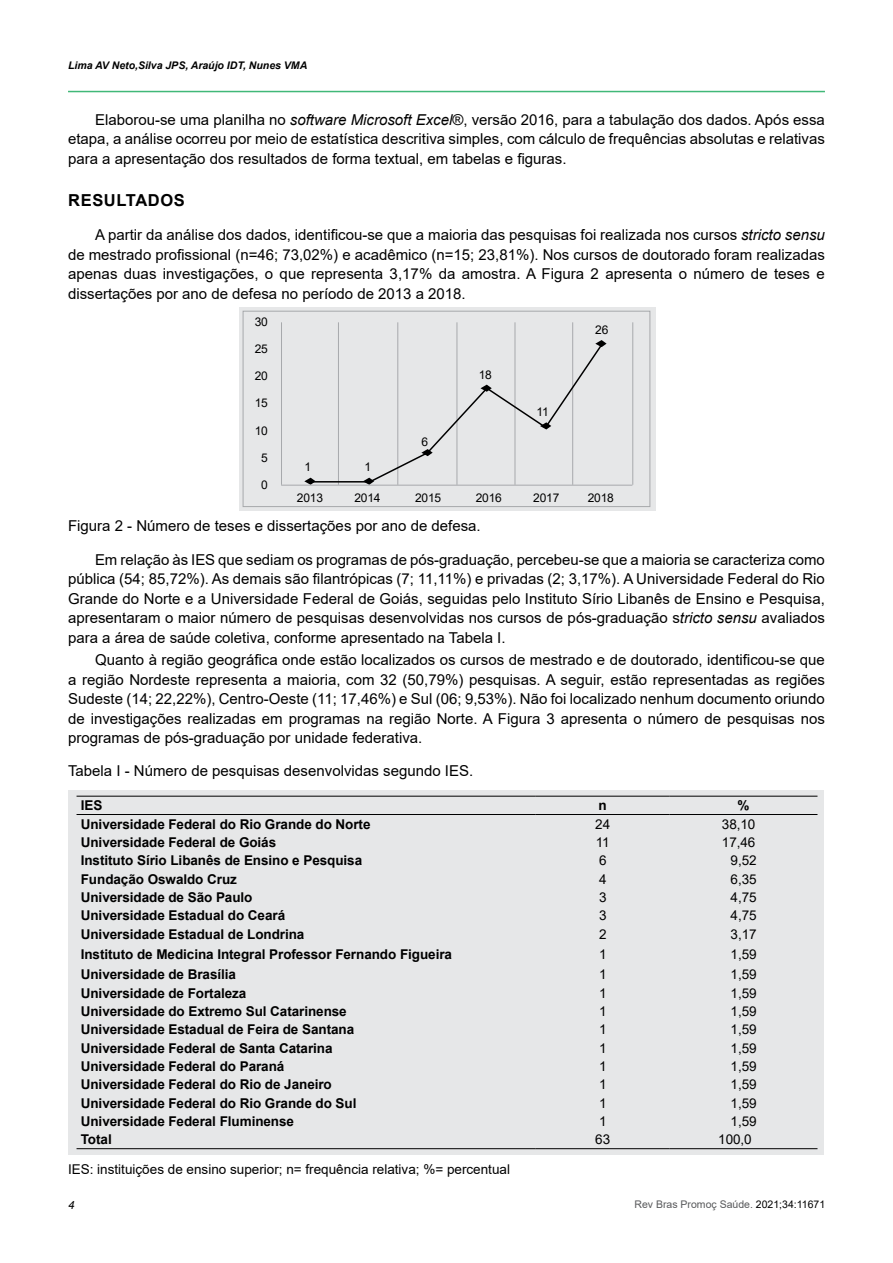
<style>
.page{position:relative;width:893px;height:1263px;background:#fff}
.page>*{position:absolute;margin:0;border:0;box-sizing:border-box;transform-origin:0 0}
.t1{font:700 16.5px "Arial";letter-spacing:.035em;color:#000}
.t2{font:15px/19.5px "Arial";color:#000;text-align:justify}
.t3{font:700 13.5px "Arial";letter-spacing:-.005em;color:#000}
.t4{font:13.5px "Arial";color:#000}
.t5{font:12px "Arial";letter-spacing:-.015em;color:#000}
.t6{font:italic 11.4px "Arial";color:#000}
.t7{font:italic 700 10.5px "Arial";color:#000}
.t8{font:10.5px "Arial";color:#58595b}
.s1{font-style:italic}
.s2{color:#000}
</style>
<div class="page">
<hr style="left:68px;top:91px;width:757px;height:1px;background:#41b878">
<div style="left:69px;top:790px;width:755px;height:364px;background:#e6e7e8"></div>
<div style="left:239px;top:307px;width:417px;height:204px;background:#e6e7e8"></div>
<hr style="left:77px;top:796px;width:459px;height:1px;background:#000">
<hr style="left:536px;top:796px;width:134px;height:1px;background:#000">
<hr style="left:670px;top:796px;width:147px;height:1px;background:#000">
<hr style="left:77px;top:814px;width:459px;height:1px;background:#000">
<hr style="left:536px;top:814px;width:134px;height:1px;background:#000">
<hr style="left:670px;top:814px;width:147px;height:1px;background:#000">
<hr style="left:77px;top:1148px;width:459px;height:1px;background:#000">
<hr style="left:536px;top:1148px;width:134px;height:1px;background:#000">
<hr style="left:670px;top:1148px;width:147px;height:1px;background:#000">
<hr style="left:338px;top:322px;width:1px;height:163px;background:#a7a9ac">
<hr style="left:397px;top:322px;width:1px;height:163px;background:#a7a9ac">
<hr style="left:457px;top:322px;width:1px;height:163px;background:#a7a9ac">
<hr style="left:515px;top:322px;width:1px;height:163px;background:#a7a9ac">
<hr style="left:572px;top:322px;width:1px;height:163px;background:#a7a9ac">
<hr style="left:632px;top:322px;width:1px;height:163px;background:#a7a9ac">
<svg style="left:304px;top:340px;width:303px;height:145px"></svg>
<hr style="left:281px;top:322px;width:1px;height:163px;background:#a7a9ac">
<hr style="left:281px;top:485px;width:351px;height:1px;background:#a7a9ac">
<div style="left:243px;top:311px;width:407px;height:196px;border:1px solid #a7a9ac"></div>
<p class="t7" style="left:68px;top:58px;width:241px">Lima AV Neto,Silva JPS, Araújo IDT, Nunes VMA</p>
<p class="t2" style="left:68px;top:110px;width:758px;text-indent:27px">Elaborou-se uma planilha no <span class="s1">software Microsoft Excel</span>®, versão 2016, para a tabulação dos dados. Após essa etapa, a análise ocorreu por meio de estatística descritiva simples, com cálculo de frequências absolutas e relativas para a apresentação dos resultados de forma textual, em tabelas e figuras.</p>
<p class="t1" style="left:68px;top:189px;width:118px">RESULTADOS</p>
<p class="t2" style="left:68px;top:225px;width:758px;text-indent:27px">A partir da análise dos dados, identificou-se que a maioria das pesquisas foi realizada nos cursos <span class="s1">stricto sensu </span>de mestrado profissional (n=46; 73,02%) e acadêmico (n=15; 23,81%). Nos cursos de doutorado foram realizadas apenas duas investigações, o que representa 3,17% da amostra. A Figura 2 apresenta o número de teses e dissertações por ano de defesa no período de 2013 a 2018.</p>
<p class="t5" style="left:255px;top:313px;width:15px">30</p>
<p class="t5" style="left:255px;top:341px;width:15px">25</p>
<p class="t5" style="left:255px;top:368px;width:15px">20</p>
<p class="t5" style="left:255px;top:395px;width:15px">15</p>
<p class="t5" style="left:255px;top:422px;width:15px">10</p>
<p class="t5" style="left:261px;top:449px;width:8px">5</p>
<p class="t5" style="left:261px;top:476px;width:8px">0</p>
<p class="t5" style="left:304px;top:458px;width:8px">1</p>
<p class="t5" style="left:364px;top:458px;width:8px">1</p>
<p class="t5" style="left:421px;top:434px;width:8px">6</p>
<p class="t5" style="left:479px;top:367px;width:15px">18</p>
<p class="t5" style="left:536px;top:404px;width:14px">11</p>
<p class="t5" style="left:595px;top:322px;width:15px">26</p>
<p class="t5" style="left:297px;top:490px;width:28px">2013</p>
<p class="t5" style="left:354px;top:490px;width:28px">2014</p>
<p class="t5" style="left:415px;top:490px;width:28px">2015</p>
<p class="t5" style="left:476px;top:490px;width:28px">2016</p>
<p class="t5" style="left:533px;top:490px;width:28px">2017</p>
<p class="t5" style="left:588px;top:490px;width:28px">2018</p>
<p class="t2" style="left:68px;top:516px;width:414px">Figura 2 - Número de teses e dissertações por ano de defesa.</p>
<p class="t2" style="left:68px;top:550px;width:758px;text-indent:27px">Em relação às IES que sediam os programas de pós-graduação, percebeu-se que a maioria se caracteriza como pública (54; 85,72%). As demais são filantrópicas (7; 11,11%) e privadas (2; 3,17%). A Universidade Federal do Rio Grande do Norte e a Universidade Federal de Goiás, seguidas pelo Instituto Sírio Libanês de Ensino e Pesquisa, apresentaram o maior número de pesquisas desenvolvidas nos cursos de pós-graduação s<span class="s1">tricto sensu</span> avaliados para a área de saúde coletiva, conforme apresentado na Tabela I.</p>
<p class="t2" style="left:68px;top:650px;width:758px;text-indent:27px">Quanto à região geográfica onde estão localizados os cursos de mestrado e de doutorado, identificou-se que a região Nordeste representa a maioria, com 32 (50,79%) pesquisas. A seguir, estão representadas as regiões Sudeste (14; 22,22%), Centro-Oeste (11; 17,46%) e Sul (06; 9,53%). Não foi localizado nenhum documento oriundo de investigações realizadas em programas na região Norte. A Figura 3 apresenta o número de pesquisas nos programas de pós-graduação por unidade federativa.</p>
<p class="t2" style="left:68px;top:760px;width:407px">Tabela I - Número de pesquisas desenvolvidas segundo IES.</p>
<p class="t3" style="left:81px;top:796px;width:23px">IES</p>
<p class="t3" style="left:599px;top:796px;width:10px">n</p>
<p class="t3" style="left:738px;top:796px;width:14px">%</p>
<p class="t3" style="left:81px;top:814px;width:291px">Universidade Federal do Rio Grande do Norte</p>
<p class="t4" style="left:595px;top:814px;width:16px">24</p>
<p class="t4" style="left:722px;top:814px;width:35px">38,10</p>
<p class="t3" style="left:81px;top:833px;width:197px">Universidade Federal de Goiás</p>
<p class="t4" style="left:596px;top:833px;width:15px">11</p>
<p class="t4" style="left:722px;top:833px;width:35px">17,46</p>
<p class="t3" style="left:81px;top:851px;width:283px">Instituto Sírio Libanês de Ensino e Pesquisa</p>
<p class="t4" style="left:599px;top:851px;width:9px">6</p>
<p class="t4" style="left:731px;top:851px;width:28px">9,52</p>
<p class="t3" style="left:81px;top:869px;width:158px">Fundação Oswaldo Cruz</p>
<p class="t4" style="left:599px;top:869px;width:9px">4</p>
<p class="t4" style="left:731px;top:869px;width:28px">6,35</p>
<p class="t3" style="left:81px;top:888px;width:173px">Universidade de São Paulo</p>
<p class="t4" style="left:599px;top:888px;width:9px">3</p>
<p class="t4" style="left:731px;top:888px;width:28px">4,75</p>
<p class="t3" style="left:81px;top:906px;width:206px">Universidade Estadual do Ceará</p>
<p class="t4" style="left:599px;top:906px;width:9px">3</p>
<p class="t4" style="left:731px;top:906px;width:28px">4,75</p>
<p class="t3" style="left:81px;top:924px;width:225px">Universidade Estadual de Londrina</p>
<p class="t4" style="left:599px;top:924px;width:9px">2</p>
<p class="t4" style="left:731px;top:924px;width:28px">3,17</p>
<p class="t3" style="left:81px;top:945px;width:373px">Instituto de Medicina Integral Professor Fernando Figueira</p>
<p class="t4" style="left:599px;top:945px;width:9px">1</p>
<p class="t4" style="left:731px;top:945px;width:28px">1,59</p>
<p class="t3" style="left:81px;top:965px;width:157px">Universidade de Brasília</p>
<p class="t4" style="left:599px;top:965px;width:9px">1</p>
<p class="t4" style="left:731px;top:965px;width:28px">1,59</p>
<p class="t3" style="left:81px;top:983px;width:167px">Universidade de Fortaleza</p>
<p class="t4" style="left:599px;top:984px;width:9px">1</p>
<p class="t4" style="left:731px;top:984px;width:28px">1,59</p>
<p class="t3" style="left:81px;top:1002px;width:268px">Universidade do Extremo Sul Catarinense</p>
<p class="t4" style="left:599px;top:1002px;width:9px">1</p>
<p class="t4" style="left:731px;top:1002px;width:28px">1,59</p>
<p class="t3" style="left:81px;top:1020px;width:275px">Universidade Estadual de Feira de Santana</p>
<p class="t4" style="left:599px;top:1020px;width:9px">1</p>
<p class="t4" style="left:731px;top:1020px;width:28px">1,59</p>
<p class="t3" style="left:81px;top:1038px;width:253px">Universidade Federal de Santa Catarina</p>
<p class="t4" style="left:599px;top:1039px;width:9px">1</p>
<p class="t4" style="left:731px;top:1039px;width:28px">1,59</p>
<p class="t3" style="left:81px;top:1057px;width:205px">Universidade Federal do Paraná</p>
<p class="t4" style="left:599px;top:1057px;width:9px">1</p>
<p class="t4" style="left:731px;top:1057px;width:28px">1,59</p>
<p class="t3" style="left:81px;top:1075px;width:253px">Universidade Federal do Rio de Janeiro</p>
<p class="t4" style="left:599px;top:1075px;width:9px">1</p>
<p class="t4" style="left:731px;top:1075px;width:28px">1,59</p>
<p class="t3" style="left:81px;top:1093px;width:277px">Universidade Federal do Rio Grande do Sul</p>
<p class="t4" style="left:599px;top:1094px;width:9px">1</p>
<p class="t4" style="left:731px;top:1094px;width:28px">1,59</p>
<p class="t3" style="left:81px;top:1112px;width:215px">Universidade Federal Fluminense</p>
<p class="t4" style="left:599px;top:1112px;width:9px">1</p>
<p class="t4" style="left:731px;top:1112px;width:28px">1,59</p>
<p class="t3" style="left:81px;top:1130px;width:32px">Total</p>
<p class="t4" style="left:595px;top:1130px;width:16px">63</p>
<p class="t4" style="left:718px;top:1130px;width:35px">100,0</p>
<p class="t4" style="left:68px;top:1159px;width:443px">IES: instituições de ensino superior; n= frequência relativa; %= percentual</p>
<p class="t6" style="left:68px;top:1197px;width:8px">4</p>
<p class="t8" style="left:634px;top:1197px;width:192px">Rev Bras Promoç Saúde. <span class="s2">2021;34:11671</span></p>
</div>
